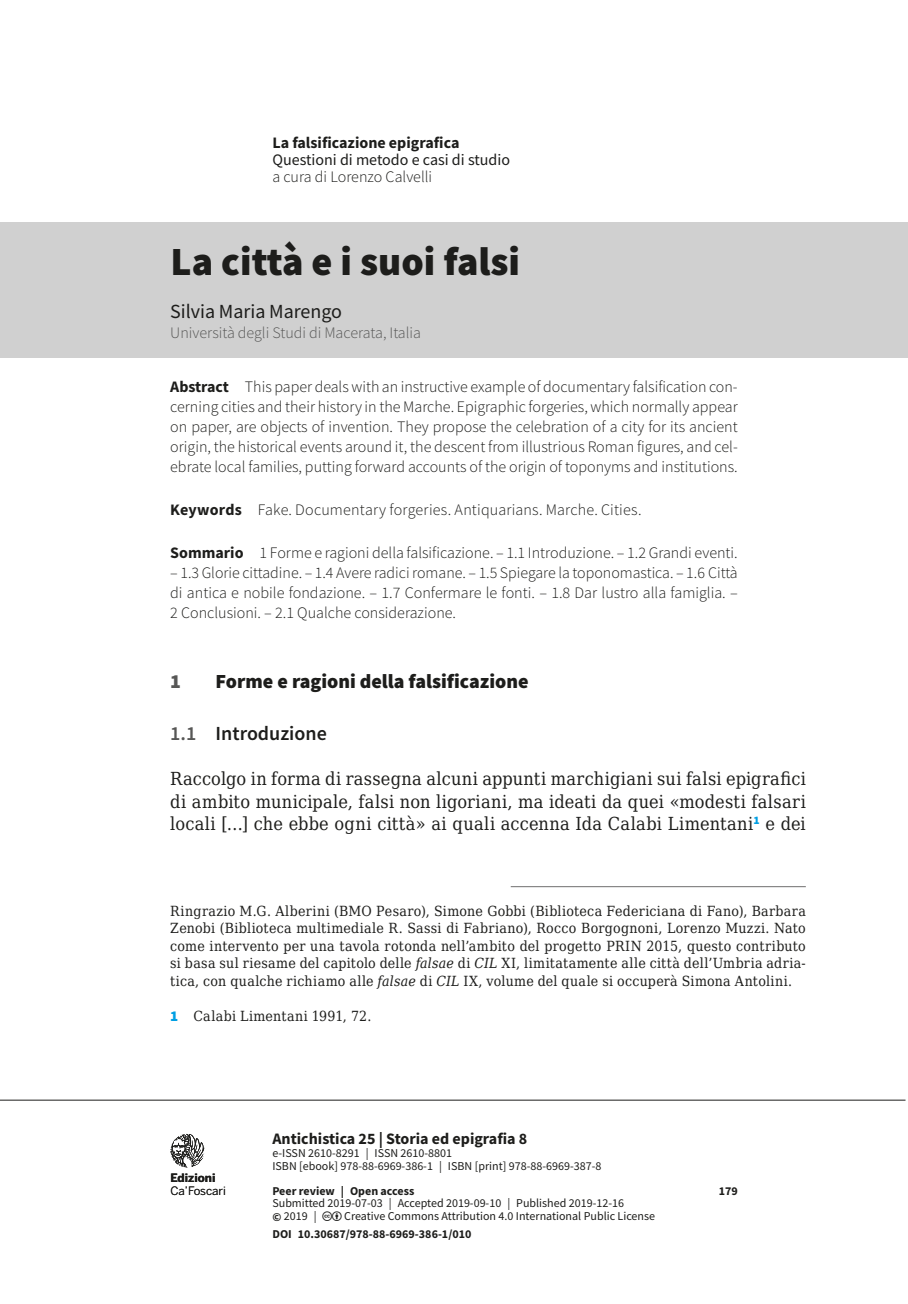
<style>
.page{position:relative;width:908px;height:1304px;background:#fff}
.page>*{position:absolute;margin:0;border:0;box-sizing:border-box;transform-origin:0 0}
.t1{font:900 40px "Source Sans Pro";color:#1d1d1b}
.t2{font:900 20px "Source Sans Pro";color:#1d1d1b}
.t3{font:20px "Source Sans Pro";color:#1d1d1b}
.t4{font:600 20px "Source Sans Pro";color:#1d1d1b}
.t5{font:900 20px "Source Sans Pro";color:#575756}
.t6{font:18px/22.4px "DejaVu Serif Condensed";letter-spacing:.015em;color:#1d1d1b;text-align:justify}
.t7{font:300 16px/20px "Source Sans Pro";color:#1d1d1b;text-align:justify}
.t8{font:700 16px "Source Sans Pro";color:#1d1d1b}
.t9{font:300 16px "Source Sans Pro";color:#575756}
.t10{font:16px "Source Sans Pro";color:#1d1d1b}
.t11{font:14px/17.6px "DejaVu Serif Condensed";letter-spacing:.02em;color:#1d1d1b;text-align:justify}
.t12{font:12px/12.4px "Source Sans Pro";color:#1d1d1b}
.t13{font:700 12px "Source Sans Pro";color:#1d1d1b}
.t14{font:11.6px "Benton Sans";letter-spacing:-.01em;color:#1d1d1b}
.t15{font:700 11.6px "Benton Sans";color:#1d1d1b}
.s1{font-weight:700}
.s2{color:#575756}
.s3{font-style:italic}
.s4{font-family:"Source Sans Pro";font-weight:900;font-size:15px;color:#009fe3}
</style>
<div class="page">
<hr style="left:0;top:1100px;width:905px;height:1px;background:#1d1d1b">
<svg style="left:170px;top:1134px;width:34px;height:33px"></svg>
<div style="left:0;top:223px;width:907px;height:135px;background:#d0d0d0"></div>
<hr style="left:510px;top:886px;width:295px;height:1px;background:#706f6f">
<p class="t8" style="left:272px;top:132px;width:188px">La falsificazione epigrafica</p>
<p class="t10" style="left:272px;top:150px;width:239px">Questioni di metodo e casi di studio</p>
<p class="t7" style="left:272px;top:167px;width:161px">a cura di Lorenzo Calvelli</p>
<h1 class="t1" style="left:170px;top:234px;width:351px">La città e i suoi falsi</h1>
<p class="t3" style="left:170px;top:299px;width:173px">Silvia Maria Marengo</p>
<p class="t9" style="left:170px;top:323px;width:252px">Università degli Studi di Macerata, Italia</p>
<p class="t7" style="left:170px;top:377px;width:568px"><span class="s1">Abstract</span> This paper deals with an instructive example of documentary falsification con&shy;cerning cities and their history in the Marche. Epigraphic forgeries, which normally appear on paper, are objects of invention. They propose the celebration of a city for its ancient origin, the historical events around it, the descent from illustrious Roman figures, and cel&shy;ebrate local families, putting forward accounts of the origin of toponyms and institutions.</p>
<p class="t7" style="left:170px;top:500px;width:472px"><span class="s1">Keywords</span> Fake. Documentary forgeries. Antiquarians. Marche. Cities.</p>
<p class="t7" style="left:170px;top:542px;width:568px"><span class="s1">Sommario</span> 1 Forme e ragioni della falsificazione. – 1.1 Introduzione. – 1.2 Grandi eventi.</p>
<p class="t7" style="left:170px;top:562px;width:569px">– 1.3 Glorie cittadine. – 1.4 Avere radici romane. – 1.5 Spiegare la toponomastica. – 1.6 Città di antica e nobile fondazione. – 1.7 Confermare le fonti. – 1.8 Dar lustro alla famiglia. – 2 Conclusioni. – 2.1 Qualche considerazione.</p>
<p class="t5" style="left:170px;top:667px;width:12px">1</p>
<p class="t2" style="left:215px;top:667px;width:314px">Forme e ragioni della falsificazione</p>
<p class="t4" style="left:170px;top:720px;width:158px"><span class="s2">1.1</span> Introduzione</p>
<p class="t6" style="left:170px;top:767px;width:636px">Raccolgo in forma di rassegna alcuni appunti marchigiani sui falsi epigrafici di ambito municipale, falsi non ligoriani, ma ideati da quei «modesti falsari locali […] che ebbe ogni città» ai quali accenna Ida Calabi Limentani<sup>1</sup> e dei</p>
<p class="t11" style="left:170px;top:901px;width:636px">Ringrazio M.G. Alberini (BMO Pesaro), Simone Gobbi (Biblioteca Federiciana di Fano), Barbara Zenobi (Biblioteca multimediale R. Sassi di Fabriano), Rocco Borgognoni, Lorenzo Muzzi. Nato come intervento per una tavola rotonda nell’ambito del progetto PRIN 2015, questo contributo si basa sul riesame del capitolo delle <span class="s3">falsae</span> di <span class="s3">CIL</span> XI, limitatamente alle città dell’Umbria adria&shy;tica, con qualche richiamo alle <span class="s3">falsae</span> di <span class="s3">CIL</span> IX, volume del quale si occuperà Simona Antolini.</p>
<p class="t11" style="left:170px;top:1006px;width:202px"><span class="s4">1</span> Calabi Limentani 1991, 72.</p>
<p class="t15" style="left:170px;top:1171px;width:47px">Edizioni</p>
<p class="t14" style="left:170px;top:1183px;width:57px">Ca’Foscari</p>
<p class="t8" style="left:272px;top:1128px;width:256px">Antichistica 25 | Storia ed epigrafia 8</p>
<p class="t12" style="left:272px;top:1147px;width:330px">e-ISSN 2610-8291 | ISSN 2610-8801<br>ISBN [ebook] 978-88-6969-386-1 | ISBN [print] 978-88-6969-387-8</p>
<p class="t13" style="left:272px;top:1182px;width:143px">Peer review | Open access</p>
<p class="t13" style="left:718px;top:1182px;width:21px">179</p>
<p class="t12" style="left:272px;top:1196px;width:353px;line-height:13px">Submitted 2019-07-03 | Accepted 2019-09-10 | Published 2019-12-16 <span class="s1">©</span> 2019 |</p>
<p class="t12" style="left:344px;top:1210px;width:312px">Creative Commons Attribution 4.0 International Public License</p>
<p class="t13" style="left:272px;top:1226px;width:200px">DOI 10.30687/978-88-6969-386-1/010</p>
</div>
